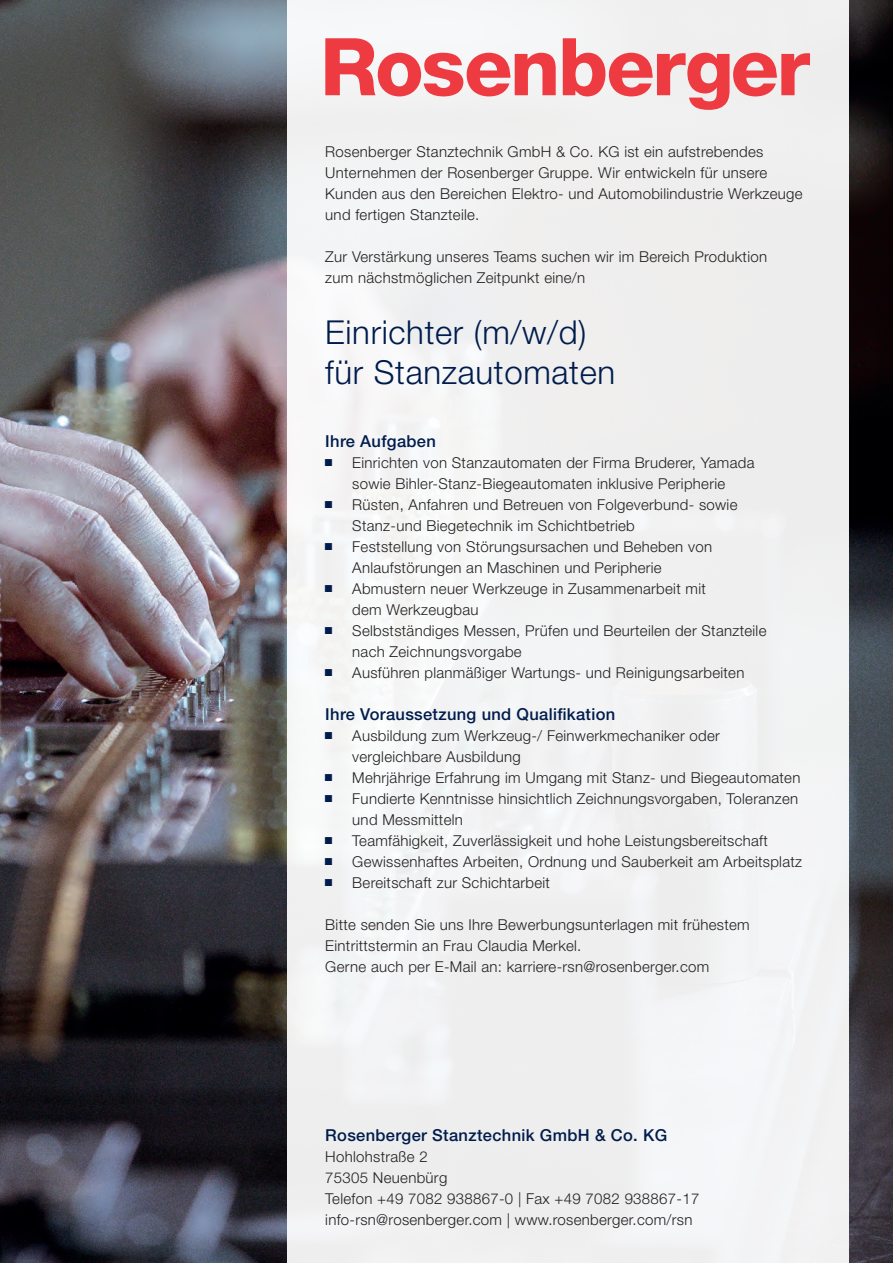
<style>
.page{position:relative;width:893px;height:1263px;background:#fff}
.page>*{position:absolute;margin:0;border:0;box-sizing:border-box;transform-origin:0 0}
.t1{font:300 33px/39.6px "Helvetica Neue LT Pro";letter-spacing:.02em;color:#001c4c}
.t2{font:500 16.5px "Helvetica Neue LT Pro";letter-spacing:.02em;color:#001c4c}
.t3{font:300 15px/21px "Helvetica Neue LT Pro";letter-spacing:.02em;color:#231f20}
.s1{font-family:"Arial Narrow";font-weight:400;color:#001c4c}
</style>
<div class="page">
<img style="left:0;top:0;width:893px;height:1263px">
<div style="left:287px;top:0;width:561px;height:1263px;background:#f1f1f1"></div>
<svg style="left:563px;top:38px;width:247px;height:72px"></svg>
<svg style="left:325px;top:38px;width:231px;height:58px"></svg>
<p class="t3" style="left:325px;top:141px;width:479px">Rosenberger Stanztechnik GmbH &amp; Co. KG ist ein aufstrebendes Unternehmen der Rosenberger Gruppe. Wir entwickeln für unsere Kunden aus den Bereichen Elektro- und Automobilindustrie Werkzeuge und fertigen Stanzteile.</p>
<p class="t3" style="left:325px;top:246px;width:443px">Zur Verstärkung unseres Teams suchen wir im Bereich Produktion zum nächstmöglichen Zeitpunkt eine/n</p>
<p class="t1" style="left:325px;top:312px;width:291px">Einrichter (m/w/d) für Stanzautomaten</p>
<p class="t2" style="left:325px;top:431px;width:112px">Ihre Aufgaben</p>
<p class="t3" style="left:325px;top:451px;width:431px;text-align:center"><span class="s1">■</span> Einrichten von Stanzautomaten der Firma Bruderer, Yamada sowie Bihler-Stanz-Biegeautomaten inklusive Peripherie</p>
<p class="t3" style="left:352px;top:493px;width:387px;text-indent:-27px"><span class="s1">■</span> Rüsten, Anfahren und Betreuen von Folgeverbund- sowie<br>Stanz-und Biegetechnik im Schichtbetrieb</p>
<p class="t3" style="left:352px;top:535px;width:361px;text-indent:-27px"><span class="s1">■</span> Feststellung von Störungsursachen und Beheben von<br>Anlaufstörungen an Maschinen und Peripherie</p>
<p class="t3" style="left:352px;top:577px;width:355px;text-indent:-27px"><span class="s1">■</span> Abmustern neuer Werkzeuge in Zusammenarbeit mit dem Werkzeugbau</p>
<p class="t3" style="left:352px;top:619px;width:416px;text-indent:-27px"><span class="s1">■</span> Selbstständiges Messen, Prüfen und Beurteilen der Stanzteile nach Zeichnungsvorgabe</p>
<p class="t3" style="left:325px;top:661px;width:421px"><span class="s1">■</span> Ausführen planmäßiger Wartungs- und Reinigungsarbeiten</p>
<p class="t2" style="left:325px;top:704px;width:292px">Ihre Voraussetzung und Qualifikation</p>
<p class="t3" style="left:352px;top:724px;width:369px;text-indent:-27px"><span class="s1">■</span> Ausbildung zum Werkzeug-/ Feinwerkmechaniker oder vergleichbare Ausbildung</p>
<p class="t3" style="left:325px;top:766px;width:477px"><span class="s1">■</span> Mehrjährige Erfahrung im Umgang mit Stanz- und Biegeautomaten</p>
<p class="t3" style="left:352px;top:787px;width:447px;text-indent:-27px"><span class="s1">■</span> Fundierte Kenntnisse hinsichtlich Zeichnungsvorgaben, Toleranzen und Messmitteln</p>
<p class="t3" style="left:325px;top:829px;width:444px"><span class="s1">■</span> Teamfähigkeit, Zuverlässigkeit und hohe Leistungsbereitschaft</p>
<p class="t3" style="left:325px;top:850px;width:478px"><span class="s1">■</span> Gewissenhaftes Arbeiten, Ordnung und Sauberkeit am Arbeitsplatz</p>
<p class="t3" style="left:325px;top:871px;width:226px"><span class="s1">■</span> Bereitschaft zur Schichtarbeit</p>
<p class="t3" style="left:325px;top:913px;width:426px">Bitte senden Sie uns Ihre Bewerbungsunterlagen mit frühestem<br>Eintrittstermin an Frau Claudia Merkel.</p>
<p class="t3" style="left:325px;top:955px;width:385px">Gerne auch per E-Mail an: karriere-rsn@rosenberger.com</p>
<p class="t2" style="left:325px;top:1125px;width:343px">Rosenberger Stanztechnik GmbH &amp; Co. KG</p>
<p class="t3" style="left:325px;top:1146px;width:104px">Hohlohstraße 2</p>
<p class="t3" style="left:325px;top:1167px;width:124px">75305 Neuenbürg</p>
<p class="t3" style="left:325px;top:1188px;width:376px">Telefon +49 7082 938867-0 | Fax +49 7082 938867-17</p>
<p class="t3" style="left:325px;top:1209px;width:369px">info-rsn@rosenberger.com | www.rosenberger.com/rsn</p>
</div>
